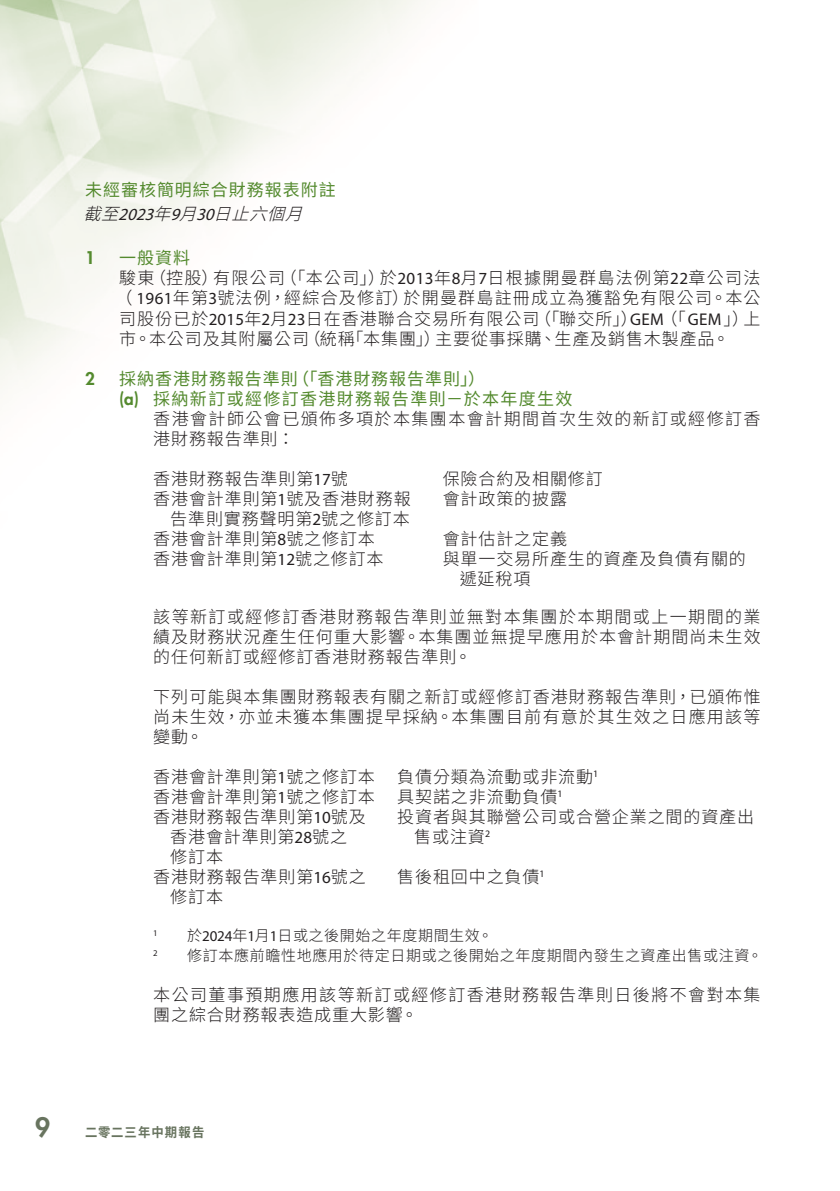
<style>
.page{position:relative;width:840px;height:1191px;background:#fff}
.page>*{position:absolute;margin:0;border:0;box-sizing:border-box;transform-origin:0 0}
.t1{font:800 26px "Futura Std";color:#68745f}
.Body_Text{font:300 17px/20px "Source Han Sans TC";letter-spacing:.05em;color:#231f20}
.Body_Text-2{font:300 17px/20px "Source Han Sans TC";letter-spacing:.085em;color:#231f20}
.Heading_1{font:17px "Source Han Sans TC";letter-spacing:.055em;color:#548a2e}
.Body_Text-3{font:300 17px "Source Han Sans TC";letter-spacing:.07em;color:#231f20}
.Body_Text-4{font:300 17px "Source Han Sans TC";letter-spacing:.08em;color:#231f20}
.Heading_2{font:17px "Source Han Sans TC";letter-spacing:.08em;color:#548a2e}
.Body_Text-5{font:italic 300 17px "Source Han Sans TC";color:#231f20}
.Body_Text-6{font:italic 17px "Myriad Pro";color:#231f20}
.Body_Text-7{font:17px "Myriad Pro";color:#231f20}
.Heading_2-2{font:800 17px "Futura Std";color:#548a2e}
.Heading_1-2{font:800 17px "Futura Std";color:#548a2e}
.Notes{font:300 15px "Source Han Sans TC";letter-spacing:.04em;color:#231f20}
.t2{font:700 13px "Source Han Sans TC";letter-spacing:.09em;color:#68745f;scale:.95 1}
.Body_Text-8{font:10px "Myriad Pro";color:#231f20}
.Notes-2{font:8.8px "Myriad Pro";color:#231f20}
.s1{font-family:"Myriad Pro";font-weight:400}
</style>
<div class="page">
<img style="left:0;top:0;width:425px;height:389px">
<p class="Heading_1" style="left:85px;top:181px;width:252px">未經審核簡明綜合財務報表附註</p>
<p class="Body_Text-5" style="left:170px;top:205px;width:146px">月<span class="s1">9</span> 日止六個月</p>
<p class="Body_Text-5" style="left:153px;top:205px;width:32px">年</p>
<p class="Body_Text-5" style="left:83px;top:205px;width:49px">截至</p>
<p class="Heading_1" style="left:119px;top:249px;width:72px">一般資料</p>
<p class="Body_Text-6" style="left:118px;top:204px;width:42px">2023</p>
<p class="Body_Text-6" style="left:196px;top:204px;width:24px">30</p>
<p class="Heading_1-2" style="left:85px;top:247px;width:11px">1</p>
<p class="Body_Text" style="left:149px;top:269px;width:71px">（控股）</p>
<p class="Body_Text" style="left:119px;top:269px;width:37px">駿東</p>
<p class="Body_Text" style="left:213px;top:269px;width:73px">有限公司</p>
<p class="Body_Text" style="left:280px;top:269px;width:107px">（「本公司」）</p>
<p class="Body_Text-4" style="left:380px;top:269px;width:382px">於<span class="s1">2013</span>年月<span class="s1">8 7</span>日根據開曼群島法例第<span class="s1">22</span>章公司法</p>
<p class="Heading_1-2" style="left:85px;top:367px;width:11px">2</p>
<p class="Body_Text-3" style="left:115px;top:289px;width:295px">（ <span class="s1">1961</span>年第<span class="s1">3</span>號法例，經綜合及修訂）</p>
<p class="Body_Text-3" style="left:403px;top:289px;width:358px">於開曼群島註冊成立為獲豁免有限公司。本公</p>
<p class="Body_Text" style="left:533px;top:309px;width:105px">（「聯交所」）</p>
<p class="Body_Text" style="left:660px;top:309px;width:90px">（「<span class="s1">GEM</span>」）</p>
<p class="Body_Text" style="left:435px;top:309px;width:295px;text-indent:-316px">司股份已於<span class="s1">2015</span>年月<span class="s1">2 23</span>日在香港聯合交易所有限公司<br>主要從事採購、生產及銷售木製產品。</p>
<p class="Body_Text" style="left:743px;top:309px;width:18px">上</p>
<p class="Body_Text-7" style="left:629px;top:308px;width:35px">GEM</p>
<p class="Body_Text" style="left:303px;top:329px;width:53px">（統稱</p>
<p class="Body_Text" style="left:346px;top:329px;width:96px">「本集團」）</p>
<p class="Body_Text" style="left:119px;top:329px;width:191px">市。本公司及其附屬公司</p>
<p class="Heading_1" style="left:292px;top:369px;width:194px">（「香港財務報告準則 (「</p>
<p class="Heading_1" style="left:119px;top:369px;width:180px">採納香港財務報告準則</p>
<p class="Heading_2-2" style="left:119px;top:387px;width:21px">a( )</p>
<p class="Heading_2" style="left:153px;top:389px;width:420px">採納新訂或經修訂香港財務報告準則－於本年度生效</p>
<p class="Body_Text-2" style="left:153px;top:409px;width:608px">香港會計師公會已頒佈多項於本集團本會計期間首次生效的新訂或經修訂香港財務報告準則：</p>
<p class="Body_Text" style="left:442px;top:469px;width:161px">保險合約及相關修訂</p>
<p class="Body_Text" style="left:153px;top:469px;width:196px">香港財務報告準則第<span class="s1">17</span>號</p>
<p class="Body_Text" style="left:153px;top:489px;width:259px;text-align:right">香港會計準則第<span class="s1">1</span>號及香港財務報告準則實務聲明第<span class="s1">2</span>號之修訂本</p>
<p class="Body_Text" style="left:442px;top:489px;width:126px">會計政策的披露</p>
<p class="Body_Text" style="left:442px;top:529px;width:126px">會計估計之定義</p>
<p class="Body_Text" style="left:153px;top:529px;width:223px">香港會計準則第<span class="s1">8</span>號之修訂本</p>
<p class="Body_Text" style="left:153px;top:549px;width:232px">香港會計準則第<span class="s1">12</span>號之修訂本</p>
<p class="Body_Text" style="left:442px;top:549px;width:304px">與單一交易所產生的資產及負債有關的</p>
<p class="Body_Text" style="left:459px;top:569px;width:72px">遞延稅項</p>
<p class="Body_Text" style="left:153px;top:606px;width:608px;text-align:justify">該等新訂或經修訂香港財務報告準則並無對本集團於本期間或上一期間的業績及財務狀況產生任何重大影響。本集團並無提早應用於本會計期間尚未生效的任何新訂或經修訂香港財務報告準則。</p>
<p class="Body_Text" style="left:153px;top:686px;width:608px;text-align:justify">下列可能與本集團財務報表有關之新訂或經修訂香港財務報告準則，已頒佈惟尚未生效，亦並未獲本集團提早採納。本集團目前有意於其生效之日應用該等變動。</p>
<p class="Body_Text-8" style="left:593px;top:767px;width:7px">1</p>
<p class="Body_Text" style="left:153px;top:766px;width:223px">香港會計準則第<span class="s1">1</span>號之修訂本</p>
<p class="Body_Text" style="left:397px;top:766px;width:197px">負債分類為流動或非流動</p>
<p class="Body_Text" style="left:153px;top:786px;width:223px">香港會計準則第<span class="s1">1</span>號之修訂本</p>
<p class="Body_Text" style="left:170px;top:806px;width:197px;text-indent:-17px">香港財務報告準則第<span class="s1">10</span>號及香港會計準則第<span class="s1">28</span>號之修訂本</p>
<p class="Body_Text" style="left:397px;top:806px;width:358px">投資者與其聯營公司或合營企業之間的資產出</p>
<p class="Body_Text" style="left:397px;top:786px;width:161px">具契諾之非流動負債</p>
<p class="Body_Text-8" style="left:557px;top:787px;width:7px">1</p>
<p class="Body_Text" style="left:414px;top:826px;width:72px">售或注資</p>
<p class="Body_Text-8" style="left:484px;top:827px;width:7px">2</p>
<p class="Body_Text" style="left:170px;top:866px;width:197px;text-indent:-17px">香港財務報告準則第<span class="s1">16</span>號之修訂本</p>
<p class="Body_Text-8" style="left:539px;top:867px;width:7px">1</p>
<p class="Body_Text" style="left:397px;top:866px;width:144px">售後租回中之負債</p>
<p class="Notes-2" style="left:153px;top:927px;width:6px">1</p>
<p class="Notes" style="left:187px;top:926px;width:307px">於<span class="s1">2024</span>年月<span class="s1">1 1</span>日或之後開始之年度期間生效。</p>
<p class="Notes" style="left:187px;top:946px;width:576px">修訂本應前瞻性地應用於待定日期或之後開始之年度期間內發生之資產出售或注資。</p>
<p class="Notes-2" style="left:153px;top:947px;width:6px">2</p>
<p class="Body_Text-2" style="left:153px;top:984px;width:608px">本公司董事預期應用該等新訂或經修訂香港財務報告準則日後將不會對本集團之綜合財務報表造成重大影響。</p>
<h1 class="t1" style="left:35px;top:1111px;width:17px">9</h1>
<p class="t2" style="left:85px;top:1125px;width:127px">二零二三年中期報告</p>
</div>
